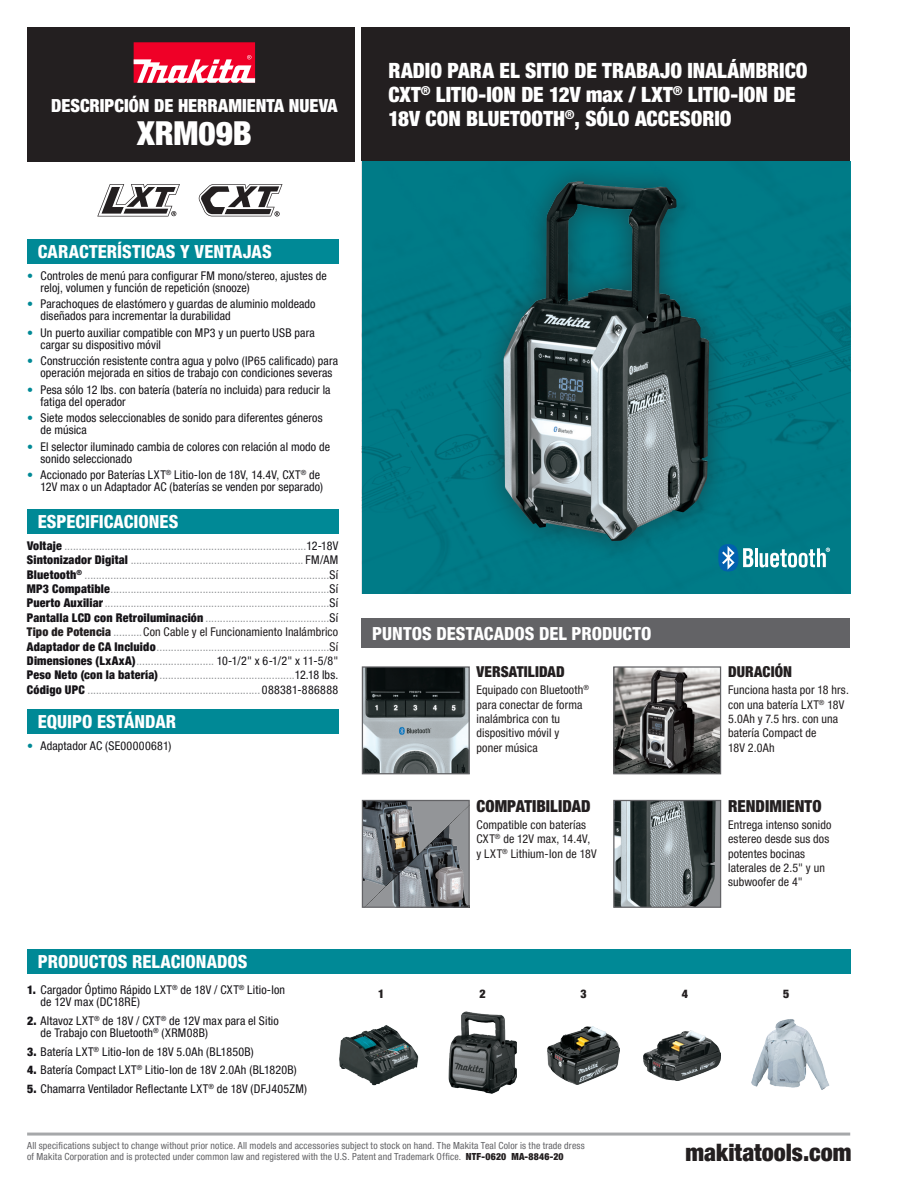
<style>
.page{position:relative;width:918px;height:1188px;background:#fff}
.page>*{position:absolute;margin:0;border:0;box-sizing:border-box;transform-origin:0 0}
.t1{font:900 condensed 33px "Helvetica Neue LT Pro";color:#fff}
.t2{font:900 condensed 24px "Helvetica Neue LT Pro";color:#231f20}
.t3{font:900 condensed 21px/24px "Helvetica Neue LT Pro";color:#fff}
.t4{font:800 condensed 18px "Helvetica Neue LT Pro";color:#fff}
.t5{font:900 condensed 18px "Helvetica Neue LT Pro";color:#fff}
.t6{font:900 condensed 16.5px "Helvetica Neue LT Pro";letter-spacing:.005em;color:#231f20}
.t7{font:900 condensed 15px "Helvetica Neue LT Pro";letter-spacing:.005em;color:#231f20}
.t8{font:condensed 12px/12px "Helvetica Neue LT Pro";letter-spacing:.01em;color:#151317}
.t9{font:condensed 12px/14.4px "Helvetica Neue LT Pro";letter-spacing:.01em;color:#939598;text-align:justify}
.t10{font:condensed 12px/14.4px "Helvetica Neue LT Pro";letter-spacing:.01em;color:#231f20}
.t11{font:900 condensed 12px "Helvetica Neue LT Pro";color:#231f20}
.t12{font:condensed 9.75px/11.7px "Helvetica Neue LT Pro";letter-spacing:.015em;color:#636366}
.s1{color:#008996}
.s2{font-weight:900;color:#151317}
.s3{color:#151317}
.s4{font-weight:900;color:#231f20}
.s5{color:#231f20}
.s6{font-weight:900}
</style>
<div class="page">
<div style="left:27px;top:27px;width:327px;height:135px;background:#231f20"></div>
<div style="left:361px;top:27px;width:489px;height:135px;background:#231f20"></div>
<div style="left:362px;top:162px;width:488px;height:432px;background:#007a87"></div>
<hr style="left:27px;top:1133px;width:823px;height:3px;background:#939598">
<div style="left:479px;top:157px;width:255px;height:408px;background:#231f20;opacity:.5"></div>
<img style="left:503px;top:181px;width:206px;height:360px">
<svg style="left:718px;top:544px;width:112px;height:27px"></svg>
<img style="left:364px;top:668px;width:104px;height:104px">
<div style="left:362px;top:666px;width:108px;height:108px;border:1px solid #636366"></div>
<img style="left:615px;top:668px;width:104px;height:104px">
<div style="left:613px;top:666px;width:108px;height:108px;border:1px solid #636366"></div>
<img style="left:364px;top:802px;width:104px;height:104px">
<div style="left:362px;top:800px;width:108px;height:108px;border:1px solid #636366"></div>
<div style="left:614px;top:800px;width:107px;height:107px;background:#939598"></div>
<img style="left:615px;top:802px;width:101px;height:104px">
<div style="left:613px;top:800px;width:108px;height:108px;border:1px solid #636366"></div>
<img style="left:339px;top:1025px;width:80px;height:61px">
<img style="left:449px;top:1012px;width:67px;height:81px">
<img style="left:548px;top:1027px;width:72px;height:57px">
<img style="left:643px;top:1031px;width:78px;height:49px">
<img style="left:751px;top:1019px;width:79px;height:71px">
<div style="left:361px;top:618px;width:489px;height:30px;background:#636366"></div>
<div style="left:27px;top:949px;width:823px;height:25px;background:#008996"></div>
<div style="left:27px;top:239px;width:311px;height:25px;background:#008996"></div>
<div style="left:27px;top:509px;width:311px;height:25px;background:#008996"></div>
<div style="left:27px;top:709px;width:311px;height:25px;background:#008996"></div>
<div style="left:134px;top:42px;width:121px;height:41px;background:#ef0027"></div>
<svg style="left:134px;top:55px;width:121px;height:28px"></svg>
<svg style="left:97px;top:184px;width:83px;height:32px"></svg>
<svg style="left:199px;top:184px;width:83px;height:32px"></svg>
<h3 class="t5" style="left:51px;top:95px;width:288px">DESCRIPCIÓN DE HERRAMIENTA NUEVA</h3>
<h1 class="t1" style="left:137px;top:113px;width:116px">XRM09B</h1>
<h3 class="t3" style="left:389px;top:58px;width:421px">RADIO PARA EL SITIO DE TRABAJO INALÁMBRICO<br>CXT<sup>®</sup> LITIO-ION DE 12V max / LXT<sup>®</sup> LITIO-ION DE<br>18V CON BLUETOOTH<sup>®</sup>, SÓLO ACCESORIO</h3>
<h3 class="t4" style="left:38px;top:240px;width:235px">CARACTERÍSTICAS Y VENTAJAS</h3>
<p class="t8" style="left:41px;top:269px;width:288px;text-indent:-14px"><span class="s1">•</span> Controles de menú para configurar FM mono/stereo, ajustes de reloj, volumen y función de repetición (snooze)</p>
<p class="t8" style="left:41px;top:298px;width:277px;text-indent:-14px"><span class="s1">•</span> Parachoques de elastómero y guardas de aluminio moldeado diseñados para incrementar la durabilidad</p>
<p class="t8" style="left:41px;top:326px;width:276px;text-indent:-14px"><span class="s1">•</span> Un puerto auxiliar compatible con MP3 y un puerto USB para cargar su dispositivo móvil</p>
<p class="t8" style="left:41px;top:355px;width:299px;text-indent:-14px"><span class="s1">•</span> Construcción resistente contra agua y polvo (IP65 calificado) para operación mejorada en sitios de trabajo con condiciones severas</p>
<p class="t8" style="left:41px;top:383px;width:292px;text-indent:-14px"><span class="s1">•</span> Pesa sólo 12 lbs. con batería (batería no incluida) para reducir la fatiga del operador</p>
<p class="t8" style="left:41px;top:412px;width:284px;text-indent:-14px"><span class="s1">•</span> Siete modos seleccionables de sonido para diferentes géneros de música</p>
<p class="t8" style="left:41px;top:440px;width:291px;text-indent:-14px"><span class="s1">•</span> El selector iluminado cambia de colores con relación al modo de sonido seleccionado</p>
<p class="t8" style="left:27px;top:469px;width:298px;text-align:right"><span class="s1">•</span> Accionado por Baterías LXT<sup>®</sup> Litio-Ion de 18V, 14.4V, CXT<sup>®</sup> de<br>12V max o un Adaptador AC (baterías se venden por separado)</p>
<h3 class="t4" style="left:38px;top:511px;width:142px">ESPECIFICACIONES</h3>
<p class="t9" style="left:27px;top:538px;width:313px"><span class="s2">Voltaje</span> ....................................................................................<span class="s3">12-18V </span><span class="s2">Sintonizador Digital</span> ............................................................ <span class="s3">FM/AM </span><span class="s2">Bluetooth</span><sup>®</sup> .....................................................................................<span class="s3">Sí </span><span class="s2">MP3 Compatible</span>............................................................................<span class="s3">Sí </span><span class="s2">Puerto Auxiliar</span>..............................................................................<span class="s3">Sí </span><span class="s2">Pantalla LCD con Retroiluminación</span> ...........................................<span class="s3">Sí </span><span class="s4">Tipo de Potencia</span> ..........<span class="s5">Con Cable y el Funcionamiento Inalámbrico </span><span class="s2">Adaptador de CA Incluido</span>............................................................<span class="s5">Sí </span><span class="s2">Dimensiones (LxAxA)</span>........................... <span class="s3">10-1/2" x 6-1/2" x 11-5/8" </span><span class="s2">Peso Neto (con la batería)</span>...............................................<span class="s3">12.18 lbs.<br></span><span class="s2">Código UPC</span> ............................................................ <span class="s3">088381-886888</span></p>
<h3 class="t4" style="left:38px;top:711px;width:140px">EQUIPO ESTÁNDAR</h3>
<p class="t8" style="left:27px;top:740px;width:146px"><span class="s1">•</span> Adaptador AC (SE00000681)</p>
<h3 class="t4" style="left:38px;top:951px;width:211px">PRODUCTOS RELACIONADOS</h3>
<p class="t8" style="left:41px;top:984px;width:246px;text-indent:-13px"><span class="s6">1.</span> Cargador Óptimo Rápido LXT<sup>®</sup> de 18V / CXT<sup>®</sup> Litio-Ion de 12V max (DC18RE)</p>
<p class="t8" style="left:41px;top:1015px;width:240px;text-indent:-14px"><span class="s6">2.</span> Altavoz LXT<sup>®</sup> de 18V / CXT<sup>®</sup> de 12V max para el Sitio de Trabajo con Bluetooth<sup>®</sup> (XRM08B)</p>
<p class="t8" style="left:27px;top:1045px;width:228px"><span class="s6">3.</span> Batería LXT<sup>®</sup> Litio-Ion de 18V 5.0Ah (BL1850B)</p>
<p class="t8" style="left:27px;top:1064px;width:271px"><span class="s6">4.</span> Batería Compact LXT<sup>®</sup> Litio-Ion de 18V 2.0Ah (BL1820B)</p>
<p class="t8" style="left:27px;top:1083px;width:281px"><span class="s6">5.</span> Chamarra Ventilador Reflectante LXT<sup>®</sup> de 18V (DFJ405ZM)</p>
<h3 class="t4" style="left:372px;top:622px;width:281px">PUNTOS DESTACADOS DEL PRODUCTO</h3>
<p class="t7" style="left:477px;top:663px;width:90px">VERSATILIDAD</p>
<p class="t10" style="left:477px;top:683px;width:114px">Equipado con Bluetooth<sup>® </sup>para conectar de forma inalámbrica con tu dispositivo móvil y<br>poner música</p>
<h3 class="t6" style="left:477px;top:796px;width:116px">COMPATIBILIDAD</h3>
<p class="t10" style="left:477px;top:817px;width:122px">Compatible con baterías<br>CXT<sup>®</sup> de 12V max, 14.4V, y LXT<sup>®</sup> Lithium-Ion de 18V</p>
<p class="t7" style="left:728px;top:663px;width:66px">DURACIÓN</p>
<p class="t10" style="left:728px;top:683px;width:122px">Funciona hasta por 18 hrs. con una batería LXT<sup>®</sup> 18V<br>5.0Ah y 7.5 hrs. con una batería Compact de<br>18V 2.0Ah</p>
<h3 class="t6" style="left:728px;top:796px;width:95px">RENDIMIENTO</h3>
<p class="t10" style="left:728px;top:817px;width:105px">Entrega intenso sonido estereo desde sus dos potentes bocinas laterales de 2.5" y un subwoofer de 4"</p>
<p class="t11" style="left:378px;top:987px;width:8px">1</p>
<p class="t11" style="left:479px;top:987px;width:8px">2</p>
<p class="t11" style="left:581px;top:987px;width:8px">3</p>
<p class="t11" style="left:682px;top:987px;width:8px">4</p>
<p class="t11" style="left:783px;top:987px;width:8px">5</p>
<p class="t12" style="left:27px;top:1139px;width:559px">All specifications subject to change without prior notice. All models and accessories subject to stock on hand. The Makita Teal Color is the trade dress of Makita Corporation and is protected under common law and registered with the U.S. Patent and Trademark Office. <span class="s4">NTF-0620 MA-8846-20</span></p>
<h2 class="t2" style="left:685px;top:1138px;width:167px">makitatools.com</h2>
</div>
